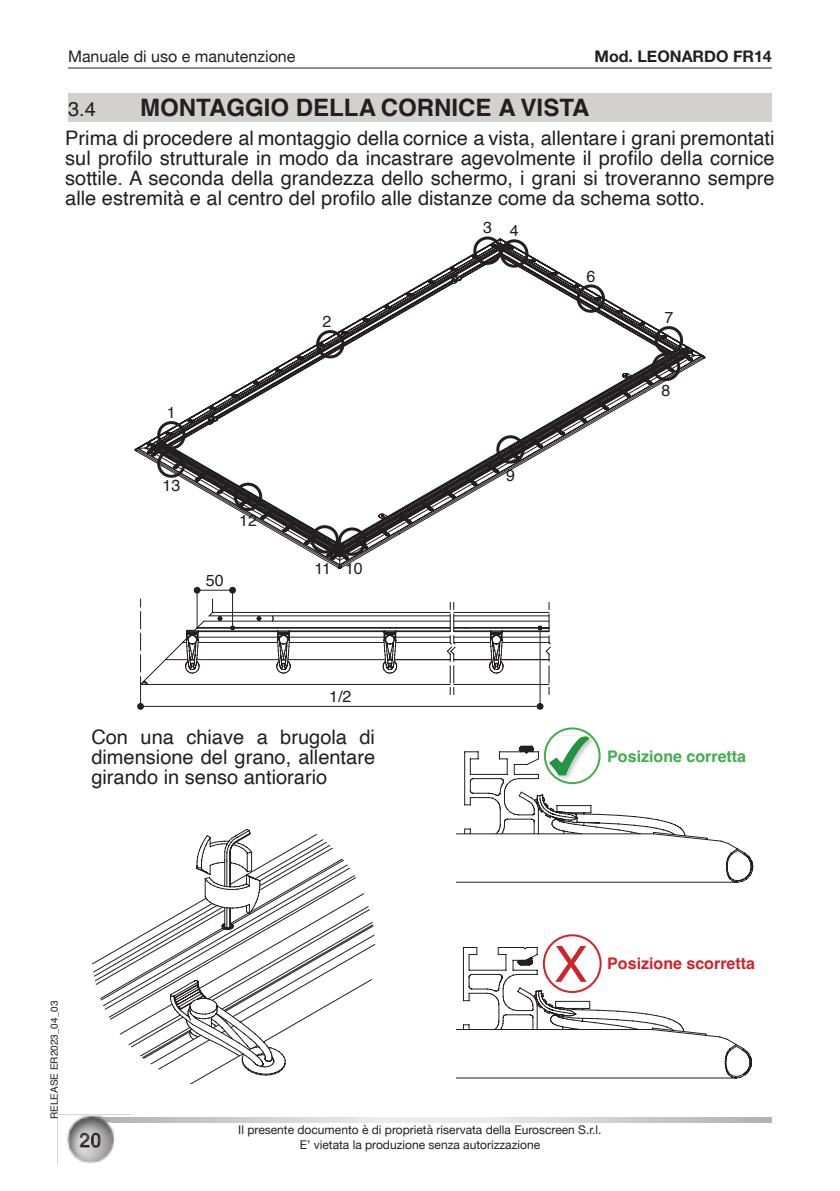
<style>
.page{position:relative;width:840px;height:1191px;background:#fff}
.page>*{position:absolute;margin:0;border:0;box-sizing:border-box;transform-origin:0 0}
.t1{font:50px "Helvetica";color:#d1232a}
.t2{font:700 24px "Helvetica";color:#231f20}
.t3{font:20px/20px "Helvetica";color:#231f20;text-align:justify}
.t4{font:16px "Helvetica Neue";color:#231f20}
.t5{font:16px "Helvetica";color:#231f20}
.t6{font:700 16px "Helvetica";color:#d1232a}
.t7{font:700 16px "Helvetica";color:#40ae49}
.t8{font:700 16px "Helvetica Neue";color:#231f20}
.t9{font:12px/14.4px "Helvetica Neue";color:#231f20;text-align:center}
.t10{font:10px "Helvetica";color:#231f20}
</style>
<div class="page">
<svg style="left:131px;top:1117px;width:640px;height:6px;background:#d4d3d3"></svg>
<hr style="left:68px;top:68px;width:703px;height:1px;background:#231f20">
<img style="left:57px;top:1115px;width:74px;height:48px">
<hr style="left:197px;top:590px;width:1px;height:38px;background:#231f20">
<hr style="left:232px;top:590px;width:1px;height:37px;background:#231f20">
<hr style="left:197px;top:590px;width:35px;height:1px;background:#231f20">
<svg style="left:194px;top:587px;width:6px;height:6px"></svg>
<svg style="left:229px;top:587px;width:6px;height:6px"></svg>
<svg style="left:137px;top:599px;width:414px;height:110px"></svg>
<svg style="left:136px;top:451px;width:408px;height:117px"></svg>
<svg style="left:135px;top:239px;width:569px;height:212px"></svg>
<svg style="left:92px;top:918px;width:184px;height:167px"></svg>
<svg style="left:170px;top:828px;width:205px;height:246px"></svg>
<svg style="left:456px;top:745px;width:296px;height:138px"></svg>
<svg style="left:456px;top:946px;width:295px;height:132px"></svg>
<div style="left:651px;top:353px;width:28px;height:28px;border:3px solid #231f20;border-radius:50%"></div>
<div style="left:496px;top:435px;width:28px;height:28px;border:3px solid #231f20;border-radius:50%"></div>
<div style="left:499px;top:239px;width:29px;height:29px;border:3px solid #231f20;border-radius:50%"></div>
<div style="left:576px;top:284px;width:28px;height:29px;border:3px solid #231f20;border-radius:50%"></div>
<div style="left:473px;top:236px;width:28px;height:29px;border:3px solid #231f20;border-radius:50%"></div>
<div style="left:316px;top:330px;width:28px;height:28px;border:3px solid #231f20;border-radius:50%"></div>
<div style="left:157px;top:421px;width:28px;height:28px;border:3px solid #231f20;border-radius:50%"></div>
<div style="left:157px;top:449px;width:28px;height:29px;border:3px solid #231f20;border-radius:50%"></div>
<div style="left:234px;top:482px;width:28px;height:29px;border:3px solid #231f20;border-radius:50%"></div>
<div style="left:310px;top:525px;width:28px;height:28px;border:3px solid #231f20;border-radius:50%"></div>
<div style="left:338px;top:527px;width:28px;height:29px;border:3px solid #231f20;border-radius:50%"></div>
<div style="left:654px;top:326px;width:28px;height:28px;border:3px solid #231f20;border-radius:50%"></div>
<img style="left:548px;top:735px;width:44px;height:44px">
<img style="left:549px;top:736px;width:40px;height:39px">
<div style="left:543px;top:727px;width:57px;height:57px;border:2px solid #40ae49;border-radius:50%"></div>
<div style="left:542px;top:934px;width:59px;height:59px;border:2px solid #d1232a;border-radius:50%"></div>
<div style="left:68px;top:94px;width:703px;height:28px;background:#d2d1d0"></div>
<p class="t4" style="left:68px;top:47px;width:229px">Manuale di uso e manutenzione</p>
<p class="t8" style="left:594px;top:47px;width:179px">Mod. LEONARDO FR14</p>
<p class="t3" style="left:68px;top:101px;width:29px">3.4</p>
<p class="t2" style="left:140px;top:98px;width:450px">MONTAGGIO DELLA CORNICE A VISTA</p>
<p class="t3" style="left:65px;top:129px;width:710px">Prima di procedere al montaggio della cornice a vista, allentare i grani premontati sul profilo strutturale in modo da incastrare agevolmente il profilo della cornice sottile. A seconda della grandezza dello schermo, i grani si troveranno sempre alle estremità e al centro del profilo alle distanze come da schema sotto.</p>
<p class="t5" style="left:167px;top:406px;width:10px">1</p>
<p class="t5" style="left:162px;top:479px;width:19px">13</p>
<p class="t5" style="left:239px;top:514px;width:19px">12</p>
<p class="t5" style="left:206px;top:574px;width:19px">50</p>
<p class="t5" style="left:322px;top:315px;width:10px">2</p>
<p class="t5" style="left:314px;top:562px;width:50px">11 10</p>
<p class="t5" style="left:329px;top:690px;width:24px">1/2</p>
<p class="t3" style="left:91px;top:728px;width:285px">Con una chiave a brugola di dimensione del grano, allentare girando in senso antiorario</p>
<p class="t5" style="left:483px;top:222px;width:37px">3 4</p>
<p class="t5" style="left:506px;top:469px;width:10px">9</p>
<p class="t5" style="left:586px;top:270px;width:10px">6</p>
<p class="t5" style="left:664px;top:311px;width:10px">7</p>
<p class="t5" style="left:661px;top:384px;width:10px">8</p>
<p class="t7" style="left:607px;top:749px;width:140px">Posizione corretta</p>
<p class="t10" style="left:50px;top:1119px;width:120px;rotate:-90deg">RELEASE ER2023_04_03</p>
<h1 class="t1" style="left:554px;top:944px;width:35px">X</h1>
<p class="t6" style="left:607px;top:957px;width:149px">Posizione scorretta</p>
<p class="t9" style="left:238px;top:1122px;width:364px">Il presente documento è di proprietà riservata della Euroscreen S.r.l.<br>E’ vietata la produzione senza autorizzazione</p>
</div>
